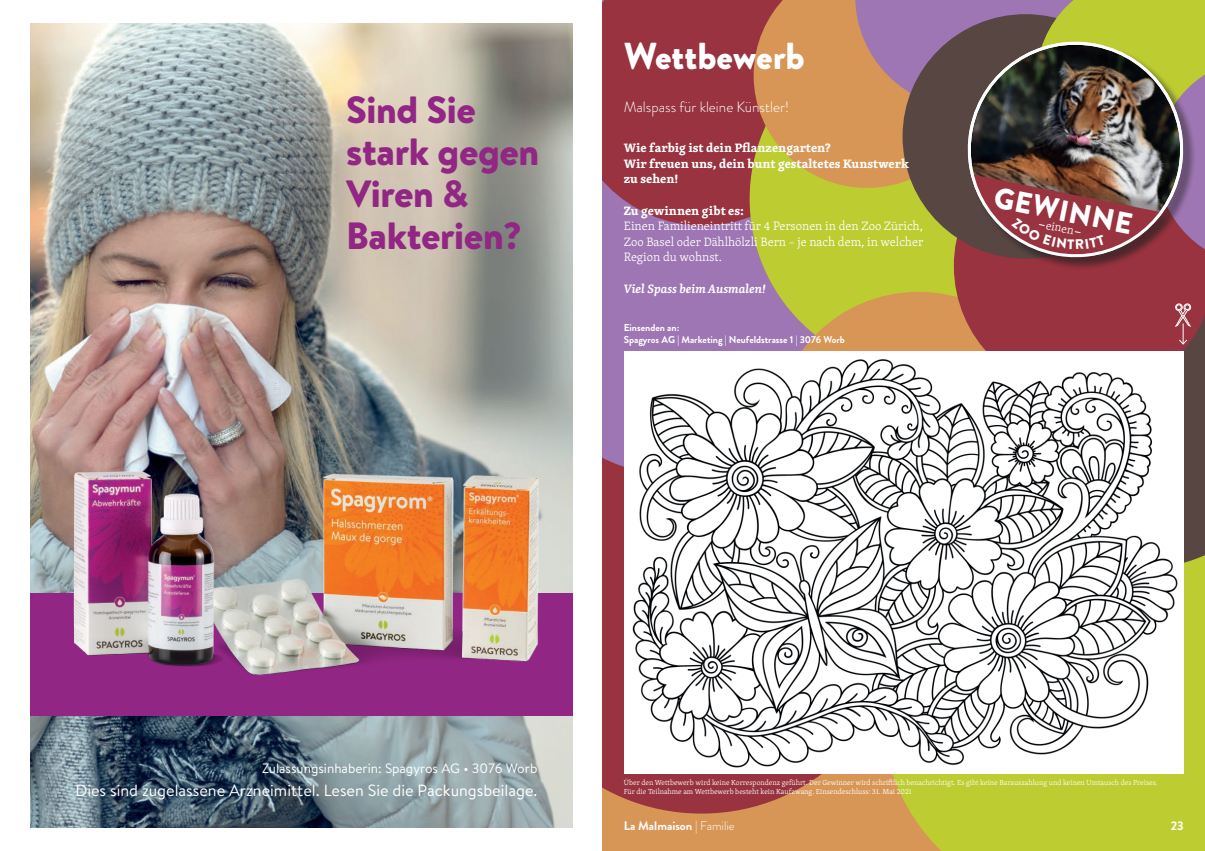
<style>
.page{position:relative;width:1205px;height:851px;background:#fff}
.page>*{position:absolute;margin:0;border:0;box-sizing:border-box;transform-origin:0 0}
.t1{font:900 37.88px/42px "Brandon Text";letter-spacing:-.01em;color:#922684}
.t2{font:900 37.5px "Brandon Grotesque";color:#fff}
.t3{font:900 29.5px "Brandon Grotesque";color:#fff}
.t4{font:16.25px "Brandon Text";color:#fff}
.t5{font:300 15px "Brandon Grotesque";color:#fff}
.t6{font:13.5px "Brandon Text";color:#fff}
.t7{font:300 12.5px/15.6px "Skolar Latin";color:#fff;text-align:justify}
.t8{font:700 12.5px/15.6px "Skolar Latin";color:#fff}
.t9{font:italic 600 12.5px "Skolar Latin";color:#fff}
.t10{font:700 12.5px "Brandon Grotesque";color:#fff}
.t11{font:300 11.75px "Skolar Latin";color:#fff}
.t12{font:700 10px/12px "Brandon Grotesque";color:#fff}
.t13{font:300 7.5px/9px "Skolar Latin";color:#fff}
.s1{font-weight:500}
.s2{font-weight:300}
</style>
<div class="page">
<div style="left:602px;top:813px;width:280px;height:37px;background:#d89656"></div>
<svg style="left:602px;top:474px;width:280px;height:339px;background:#ab534c"></svg>
<div style="left:602px;top:225px;width:213px;height:249px;background:#9e76b3"></div>
<svg style="left:602px;top:0;width:68px;height:225px;background:#983849"></svg>
<div style="left:749px;top:24px;width:352px;height:349px;background:#bdcd31;border-radius:50%"></div>
<svg style="left:882px;top:568px;width:323px;height:282px;background:#c1ca3b"></svg>
<div style="left:774px;top:292px;width:289px;height:286px;background:#d89656;border-radius:50%"></div>
<div style="left:1184px;top:395px;width:21px;height:173px;background:#574641"></div>
<svg style="left:954px;top:265px;width:251px;height:130px;background:#9a3f46"></svg>
<img style="left:626px;top:354px;width:557px;height:417px">
<svg style="left:1175px;top:303px;width:16px;height:41px"></svg>
<div style="left:968px;top:42px;width:228px;height:228px;background:#231f20;opacity:.4"></div>
<img style="left:30px;top:23px;width:542px;height:804px">
<div style="left:30px;top:593px;width:542px;height:122px;background:#922684"></div>
<img style="left:191px;top:468px;width:358px;height:258px">
<img style="left:60px;top:467px;width:182px;height:209px">
<svg style="left:670px;top:0;width:535px;height:265px;background:#966f50"></svg>
<h1 class="t1" style="left:346px;top:88px;width:195px">Sind Sie stark gegen<br>Viren &amp;<br>Bakterien?</h1>
<h2 class="t2" style="left:624px;top:29px;width:182px">Wettbewerb</h2>
<h3 class="t5" style="left:624px;top:96px;width:167px">Malspass für kleine Künstler!</h3>
<h3 class="t8" style="left:624px;top:139px;width:287px">Wie farbig ist dein Pflanzengarten?<br>Wir freuen uns, dein bunt gestaltetes Kunstwerk zu sehen!</h3>
<h3 class="t8" style="left:624px;top:202px;width:122px">Zu gewinnen gibt es:</h3>
<h3 class="t7" style="left:624px;top:218px;width:301px">Einen Familieneintritt für 4 Personen in den Zoo Zürich, Zoo Basel oder Dählhölzli Bern – je nach dem, in welcher Region du wohnst.</h3>
<h3 class="t9" style="left:624px;top:278px;width:144px">Viel Spass beim Ausmalen!</h3>
<h3 class="t12" style="left:624px;top:321px;width:223px">Einsenden an:<br>Spagyros AG | Marketing | Neufeldstrasse 1 | 3076 Worb</h3>
<h3 class="t3" style="left:998px;top:176px;width:142px;rotate:11deg">GEWINNE</h3>
<h3 class="t11" style="left:1047px;top:216px;width:30px;rotate:11deg">einen</h3>
<h3 class="t6" style="left:262px;top:759px;width:277px">Zulassungsinhaberin: Spagyros AG <span class="s1">•</span> 3076 Worb</h3>
<h3 class="t4" style="left:75px;top:779px;width:463px">Dies sind zugelassene Arzneimittel. Lesen Sie die Packungsbeilage.</h3>
<p class="t13" style="left:624px;top:777px;width:535px">Über den Wettbewerb wird keine Korrespondenz geführt. Der Gewinner wird schriftlich benachrichtigt. Es gibt keine Barauszahlung und keinen Umtausch des Preises.<br>Für die Teilnahme am Wettbewerb besteht kein Kaufzwang. Einsendeschluss: 31. Mai 2021</p>
<h3 class="t10" style="left:624px;top:816px;width:113px">La Malmaison <span class="s2">| Familie</span></h3>
<h3 class="t10" style="left:1170px;top:816px;width:14px">23</h3>
</div>
